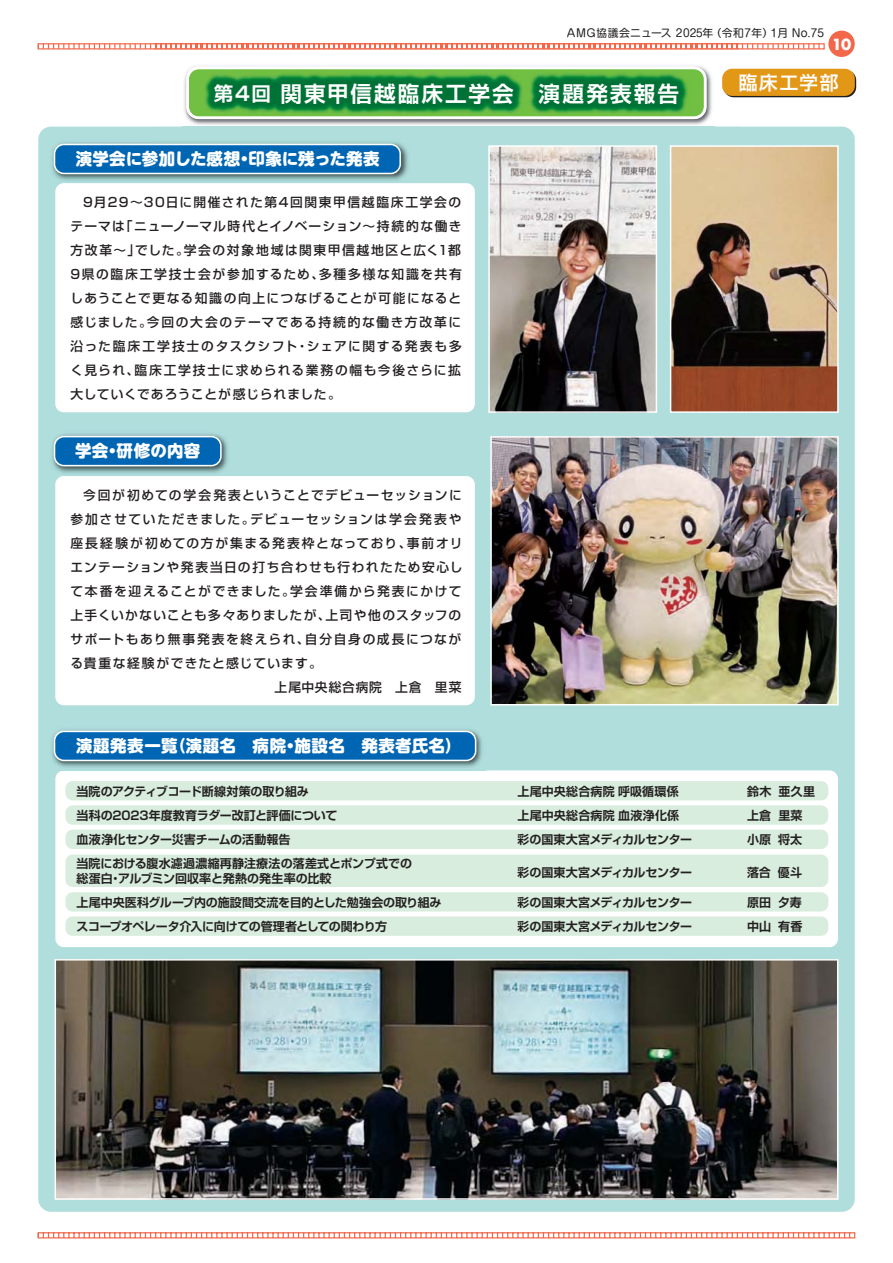
<style>
.page{position:relative;width:893px;height:1263px;background:#fff}
.page>*{position:absolute;margin:0;border:0;box-sizing:border-box;transform-origin:0 0}
.t1{font:21.6px "Shin Go Pro De Bold 90 pv RKSJ H";letter-spacing:.095em;color:#fff}
.t2{font:19.2px "Hira Kaku Pro N W6 90 pv RKSJ H";letter-spacing:.06em;color:#fff}
.t3{font:16.5px "UD Shin M Go Pr 6 Heavy 90 pv RKSJ H";letter-spacing:.015em;color:#fff}
.t4{font:700 15px "Futura";color:#fff}
.t5{font:12.75px/24px "Shin Go Pro Medium 90 pv RKSJ H";letter-spacing:.11em;color:#231f20;text-align:justify}
.t6{font:12.75px "Shin Go Pro Medium 90 pv RKSJ H";letter-spacing:.085em;color:#231f20}
.t7{font:12.75px "Shin Go Pro Medium 90 pv RKSJ H";letter-spacing:.13em;color:#231f20}
.t8{font:12.75px "Shin Go Pro Medium 90 pv RKSJ H";letter-spacing:.06em;color:#231f20}
.t9{font:12px/24px "Shin Go Pro De Bold 90 pv RKSJ H";letter-spacing:-.01em;color:#231f20}
.t10{font:12px "Shin Go Pro De Bold 90 pv RKSJ H";letter-spacing:-.03em;color:#231f20}
.t11{font:12px "Shin Go Pro De Bold 90 pv RKSJ H";letter-spacing:.01em;color:#231f20}
.t12{font:12px "Shin Go Pro De Bold 90 pv RKSJ H";letter-spacing:.02em;color:#231f20}
.t13{font:10.8px "Shin M Go Pro Regular 90 pv RKSJ H";letter-spacing:.035em;color:#231f20}
.s1{font-size:19.5px}
</style>
<div class="page">
<svg style="left:37px;top:1232px;width:819px;height:7px"></svg>
<div style="left:828px;top:31px;width:27px;height:26px;background:#f26649;border-radius:50%"></div>
<div style="left:38px;top:127px;width:817px;height:1085px;background:#afdedc;border-radius:13px"></div>
<div style="left:55px;top:770px;width:783px;height:177px;background:#fff;border-radius:9px"></div>
<svg style="left:38px;top:43px;width:787px;height:7px"></svg>
<img style="left:182px;top:66px;width:532px;height:61px">
<img style="left:186px;top:67px;width:520px;height:52px">
<img style="left:52px;top:729px;width:430px;height:39px">
<div style="left:54px;top:731px;width:422px;height:30px;border:3px solid #fff;border-radius:9px"></div>
<div style="left:55px;top:732px;width:420px;height:28px;background:#0066b3;border-radius:9px"></div>
<img style="left:52px;top:433px;width:176px;height:41px">
<div style="left:54px;top:436px;width:168px;height:30px;border:3px solid #fff;border-radius:9px"></div>
<div style="left:55px;top:437px;width:165px;height:28px;background:#0066b3;border-radius:9px"></div>
<img style="left:52px;top:142px;width:356px;height:39px">
<img style="left:154px;top:142px;width:254px;height:24px">
<div style="left:54px;top:144px;width:347px;height:30px;border:3px solid #fff;border-radius:9px"></div>
<div style="left:55px;top:145px;width:344px;height:28px;background:#0066b3;border-radius:9px"></div>
<img style="left:491px;top:148px;width:163px;height:262px">
<div style="left:488px;top:145px;width:169px;height:268px;border:2px solid #fff"></div>
<img style="left:673px;top:148px;width:163px;height:262px">
<img style="left:673px;top:148px;width:66px;height:18px">
<div style="left:670px;top:145px;width:169px;height:268px;border:2px solid #fff"></div>
<div style="left:55px;top:183px;width:420px;height:229px;background:#fff;border-radius:9px"></div>
<div style="left:55px;top:476px;width:420px;height:229px;background:#fff;border-radius:9px"></div>
<img style="left:493px;top:439px;width:343px;height:263px">
<div style="left:490px;top:436px;width:349px;height:269px;border:2px solid #fff"></div>
<img style="left:58px;top:962px;width:777px;height:235px">
<div style="left:55px;top:959px;width:783px;height:241px;border:2px solid #fff"></div>
<svg style="left:723px;top:70px;width:133px;height:27px"></svg>
<div style="left:722px;top:69px;width:133px;height:27px;background:#e29717;border-radius:10px"></div>
<div style="left:64px;top:853px;width:766px;height:35px;background:#d8eddd;border-radius:9px"></div>
<div style="left:62px;top:851px;width:769px;height:39px;border:3px solid #fff;border-radius:9px"></div>
<div style="left:64px;top:828px;width:766px;height:22px;background:#d8eddd;border-radius:9px"></div>
<div style="left:62px;top:827px;width:769px;height:25px;border:3px solid #fff;border-radius:9px"></div>
<div style="left:64px;top:804px;width:766px;height:22px;background:#d8eddd;border-radius:9px"></div>
<div style="left:62px;top:802px;width:769px;height:26px;border:3px solid #fff;border-radius:9px"></div>
<div style="left:64px;top:780px;width:766px;height:22px;background:#d8eddd;border-radius:9px"></div>
<div style="left:62px;top:778px;width:769px;height:25px;border:3px solid #fff;border-radius:9px"></div>
<div style="left:64px;top:915px;width:766px;height:22px;background:#d8eddd;border-radius:9px"></div>
<div style="left:62px;top:913px;width:769px;height:26px;border:3px solid #fff;border-radius:9px"></div>
<div style="left:64px;top:891px;width:766px;height:22px;background:#d8eddd;border-radius:9px"></div>
<div style="left:62px;top:889px;width:769px;height:25px;border:3px solid #fff;border-radius:9px"></div>
<p class="t13" style="left:567px;top:29px;width:259px">AMG協議会ニュース 2025年（令和7年）1月 No.75</p>
<p class="t4" style="left:832px;top:34px;width:21px">10</p>
<h1 class="t1" style="left:214px;top:86px;width:467px"><span class="s1">第4回</span> 関東甲信越臨床工学会　演題発表報告</h1>
<p class="t3" style="left:76px;top:152px;width:305px">演学会に参加した感想・印象に残った発表</p>
<p class="t5" style="left:70px;top:192px;width:393px;text-indent:13px">9月29～30日に開催された第4回関東甲信越臨床工学会のテーマは「ニューノーマル時代とイノベーション～持続的な働き方改革～」でした。学会の対象地域は関東甲信越地区と広く1都9県の臨床工学技士会が参加するため、多種多様な知識を共有しあうことで更なる知識の向上につなげることが可能になると感じました。今回の大会のテーマである持続的な働き方改革に沿った臨床工学技士のタスクシフト・シェアに関する発表も多く見られ、臨床工学技士に求められる業務の幅も今後さらに拡大していくであろうことが感じられました。</p>
<p class="t3" style="left:75px;top:445px;width:127px">学会・研修の内容</p>
<p class="t5" style="left:83px;top:485px;width:380px">今回が初めての学会発表ということでデビューセッションに</p>
<p class="t7" style="left:70px;top:514px;width:393px">参加させていただきました。デビューセッションは学会発表や</p>
<p class="t5" style="left:70px;top:533px;width:394px">座長経験が初めての方が集まる発表枠となっており、事前オリ</p>
<p class="t5" style="left:70px;top:557px;width:394px">エンテーションや発表当日の打ち合わせも行われたため安心し</p>
<p class="t5" style="left:70px;top:581px;width:393px">て本番を迎えることができました。学会準備から発表にかけて</p>
<p class="t6" style="left:70px;top:610px;width:392px">上手くいかないことも多々ありましたが、上司や他のスタッフの</p>
<p class="t5" style="left:70px;top:629px;width:392px">サポートもあり無事発表を終えられ、自分自身の成長につなが</p>
<p class="t5" style="left:70px;top:653px;width:253px">る貴重な経験ができたと感じています。</p>
<p class="t8" style="left:275px;top:682px;width:188px">上尾中央総合病院　上倉　里菜</p>
<p class="t3" style="left:76px;top:739px;width:387px">演題発表一覧（演題名　病院・施設名　発表者氏名）</p>
<h2 class="t2" style="left:738px;top:75px;width:102px">臨床工学部</h2>
<p class="t9" style="left:77px;top:781px;width:337px">当院のアクティブコード断線対策の取り組み<br>当科の2023年度教育ラダー改訂と評価について<br>血液浄化センター災害チームの活動報告<br>当院における腹水濾過濃縮再静注療法の落差式とポンプ式での</p>
<p class="t9" style="left:77px;top:868px;width:366px">総蛋白・アルブミン回収率と発熱の発生率の比較<br>上尾中央医科グループ内の施設間交流を目的とした勉強会の取り組みスコープオペレータ介入に向けての管理者としての関わり方</p>
<p class="t11" style="left:518px;top:787px;width:163px">上尾中央総合病院 呼吸循環係</p>
<p class="t9" style="left:747px;top:781px;width:69px">鈴木 亜久里</p>
<p class="t12" style="left:518px;top:811px;width:163px">上尾中央総合病院 血液浄化係</p>
<p class="t9" style="left:747px;top:805px;width:57px">上倉 里菜</p>
<p class="t10" style="left:518px;top:835px;width:176px">彩の国東大宮メディカルセンター</p>
<p class="t9" style="left:747px;top:829px;width:57px">小原 将太</p>
<p class="t10" style="left:518px;top:868px;width:176px">彩の国東大宮メディカルセンター</p>
<p class="t9" style="left:747px;top:862px;width:57px">落合 優斗</p>
<p class="t10" style="left:518px;top:898px;width:176px">彩の国東大宮メディカルセンター</p>
<p class="t9" style="left:747px;top:892px;width:56px">原田 夕寿</p>
<p class="t10" style="left:518px;top:922px;width:176px">彩の国東大宮メディカルセンター</p>
<p class="t9" style="left:747px;top:916px;width:57px">中山 有香</p>
</div>
